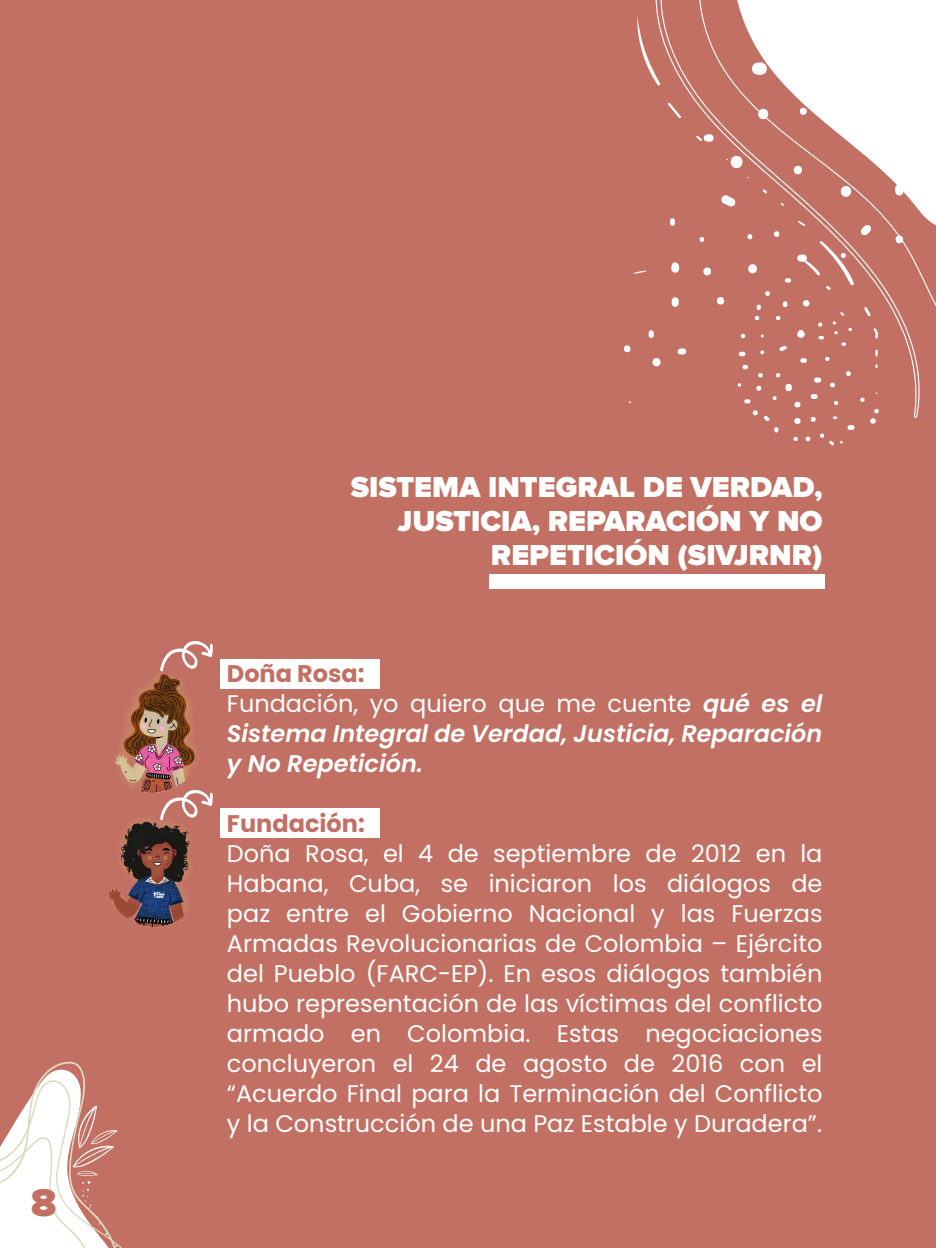
<style>
.page{position:relative;width:936px;height:1248px;background:#fff}
.page>*{position:absolute;margin:0;border:0;box-sizing:border-box;transform-origin:0 0}
.t1{font:900 40px "Proxima Nova";color:#c27063}
.t2{font:900 30px/34px "Proxima Nova";color:#fff;text-align:right}
.t3{font:24px/30px "Poppins";color:#fff;text-align:justify}
.t4{font:italic 600 24px/30px "Poppins";color:#fff;text-align:justify}
.t5{font:700 24px "Poppins";color:#c27063}
.s1{font-weight:400;font-style:normal}
</style>
<div class="page">
<div style="left:0;top:0;width:935px;height:1247px;background:#c27063"></div>
<div style="left:220px;top:808px;width:160px;height:29px;background:#fff"></div>
<div style="left:220px;top:659px;width:160px;height:30px;background:#fff"></div>
<div style="left:489px;top:574px;width:335px;height:14px;background:#fff"></div>
<svg style="left:655px;top:0;width:265px;height:418px"></svg>
<svg style="left:698px;top:0;width:237px;height:306px"></svg>
<svg style="left:637px;top:17px;width:242px;height:428px"></svg>
<svg style="left:703px;top:134px;width:10px;height:8px"></svg>
<svg style="left:698px;top:237px;width:7px;height:5px"></svg>
<svg style="left:702px;top:267px;width:10px;height:8px"></svg>
<svg style="left:715px;top:297px;width:10px;height:7px"></svg>
<svg style="left:671px;top:297px;width:7px;height:10px"></svg>
<svg style="left:677px;top:348px;width:9px;height:6px"></svg>
<svg style="left:651px;top:358px;width:11px;height:8px"></svg>
<svg style="left:623px;top:345px;width:8px;height:7px"></svg>
<svg style="left:648px;top:330px;width:5px;height:8px"></svg>
<svg style="left:634px;top:271px;width:16px;height:2px"></svg>
<svg style="left:671px;top:262px;width:8px;height:11px"></svg>
<svg style="left:670px;top:218px;width:5px;height:8px"></svg>
<svg style="left:746px;top:264px;width:12px;height:9px"></svg>
<svg style="left:797px;top:254px;width:9px;height:8px"></svg>
<svg style="left:839px;top:253px;width:7px;height:5px"></svg>
<svg style="left:720px;top:0;width:215px;height:243px"></svg>
<svg style="left:160px;top:641px;width:53px;height:30px"></svg>
<svg style="left:161px;top:792px;width:52px;height:23px"></svg>
<img style="left:115px;top:673px;width:88px;height:119px">
<img style="left:108px;top:815px;width:89px;height:111px">
<svg style="left:0;top:1061px;width:121px;height:186px"></svg>
<p class="t1" style="left:31px;top:1179px;width:27px">8</p>
<p class="t2" style="left:351px;top:471px;width:473px">SISTEMA INTEGRAL DE VERDAD,<br>JUSTICIA, REPARACIÓN Y NO<br>REPETICIÓN (SIVJRNR)</p>
<p class="t5" style="left:227px;top:659px;width:139px">Doña Rosa:</p>
<p class="t4" style="left:227px;top:688px;width:597px"><span class="s1">Fundación, yo quiero que me cuente</span> qué es el Sistema Integral de Verdad, Justicia, Reparación y No Repetición.</p>
<p class="t5" style="left:227px;top:809px;width:139px">Fundación:</p>
<p class="t3" style="left:227px;top:838px;width:597px">Doña Rosa, el 4 de septiembre de 2012 en la Habana, Cuba, se iniciaron los diálogos de paz entre el Gobierno Nacional y las Fuerzas Armadas Revolucionarias de Colombia – Ejército del Pueblo (FARC-EP). En esos diálogos también hubo representación de las víctimas del conflicto armado en Colombia. Estas negociaciones concluyeron el 24 de agosto de 2016 con el “Acuerdo Final para la Terminación del Conflicto y la Construcción de una Paz Estable y Duradera”.</p>
</div>
